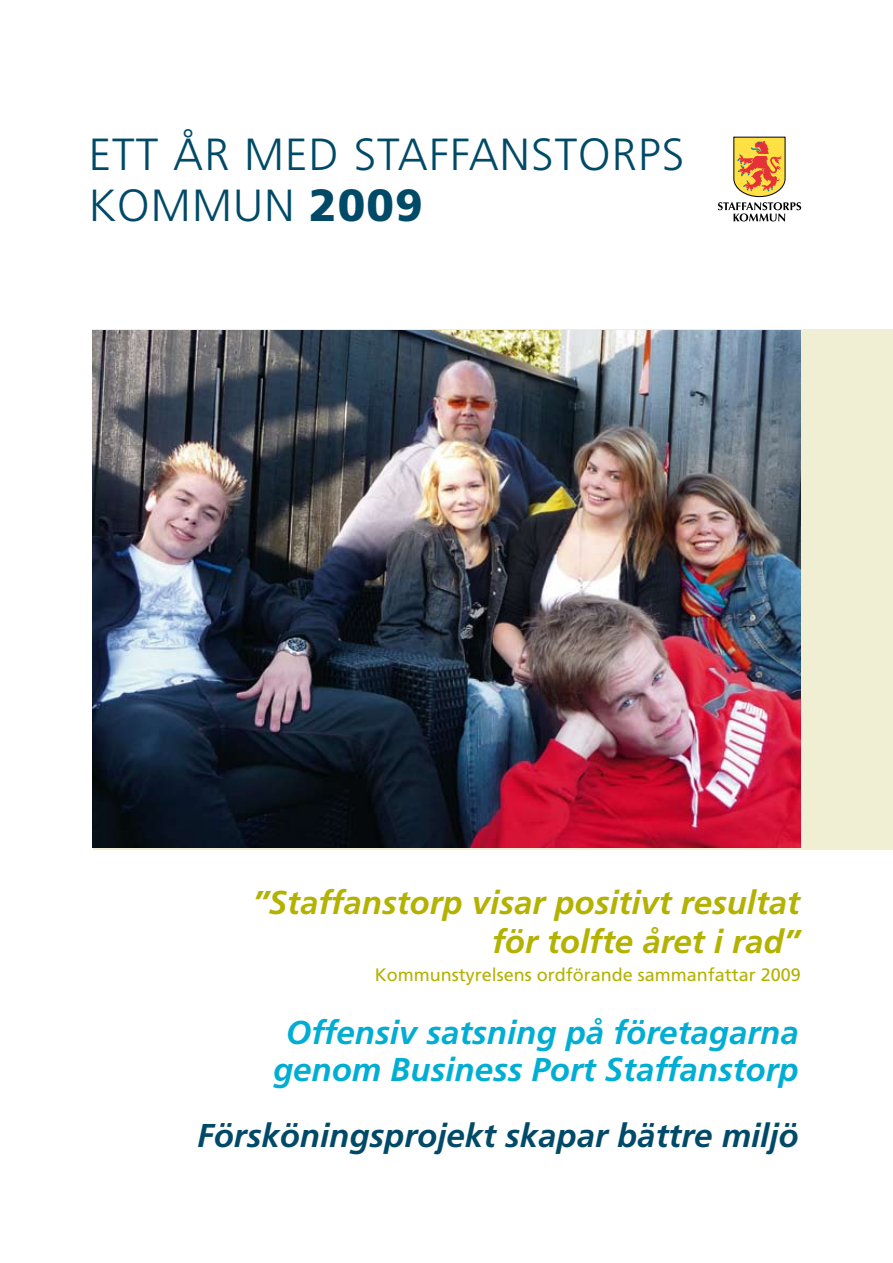
<style>
.page{position:relative;width:893px;height:1263px;background:#fff}
.page>*{position:absolute;margin:0;border:0;box-sizing:border-box;transform-origin:0 0}
.t1{font:300 45px/51px "Frutiger";letter-spacing:.025em;color:#004a67}
.t2{font:italic 700 33px/37.5px "Frutiger";color:#00aed4;text-align:center}
.t3{font:italic 700 33px/39px "Frutiger";color:#b3b200;text-align:right}
.t4{font:italic 700 33px "Frutiger";color:#004a67}
.t5{font:18px "Frutiger";color:#b3b200}
.s1{font-weight:900}
</style>
<div class="page">
<div style="left:94px;top:329px;width:799px;height:521px;background:#f0efd3"></div>
<svg style="left:718px;top:137px;width:83px;height:84px"></svg>
<img style="left:92px;top:330px;width:708px;height:518px">
<h1 class="t1" style="left:89px;top:129px;width:597px">ETT ÅR MED STAFFANSTORPS<br>KOMMUN <span class="s1">2009</span></h1>
<p class="t3" style="left:252px;top:882px;width:549px">”Staffanstorp visar positivt resultat för tolfte året i rad”</p>
<p class="t5" style="left:375px;top:964px;width:428px">Kommunstyrelsens ordförande sammanfattar 2009</p>
<p class="t2" style="left:273px;top:1013px;width:527px">Offensiv satsning på företagarna genom Business Port Staffanstorp</p>
<p class="t4" style="left:197px;top:1116px;width:603px">Försköningsprojekt skapar bättre miljö</p>
</div>
